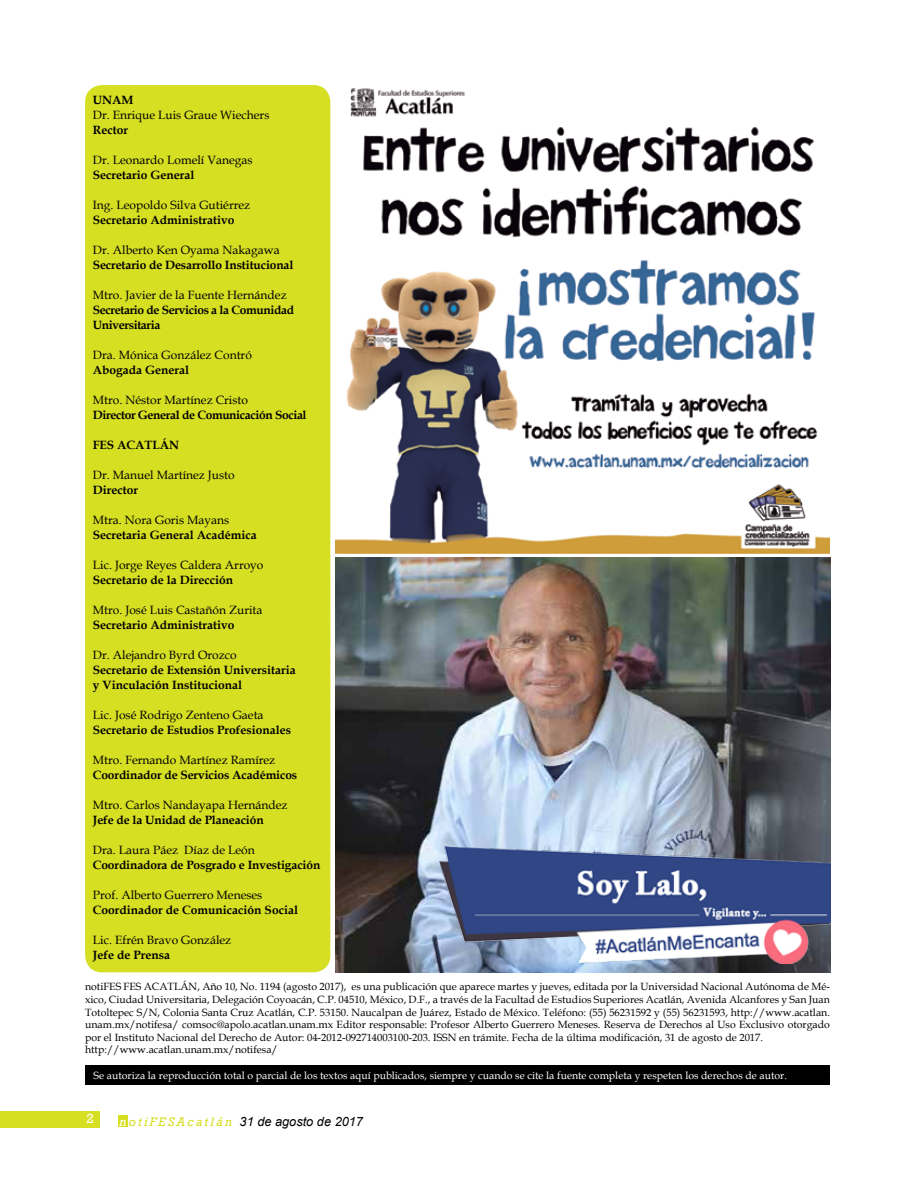
<style>
.page{position:relative;width:915px;height:1191px;background:#fff}
.page>*{position:absolute;margin:0;border:0;box-sizing:border-box;transform-origin:0 0}
.t1{font:13.5px "Rockwell";color:#fff}
.t2{font:italic 12.75px "Arial";color:#000}
.t3{font:12px "Book Antiqua";color:#000}
.t4{font:700 12px/15px "Book Antiqua";color:#000}
.t5{font:700 12px/15px "Book Antiqua";letter-spacing:-.03em;color:#000}
.t6{font:10.5px/12.6px "Book Antiqua";color:#000101}
.t7{font:10.5px "Book Antiqua";color:#fff}
.s1{font-family:"Rockwell";color:#fff}
.s2{font-family:"Rockwell";color:#d7df23}
</style>
<div class="page">
<div style="left:85px;top:85px;width:245px;height:887px;background:#d7df23;border-radius:17px"></div>
<div style="left:85px;top:1065px;width:744px;height:19px;background:#000"></div>
<div style="left:0;top:1110px;width:100px;height:17px;background:#d7df23"></div>
<div style="left:118px;top:1115px;width:10px;height:12px;background:#d7df23"></div>
<img style="left:336px;top:88px;width:493px;height:465px">
<img style="left:336px;top:558px;width:493px;height:414px">
<img style="left:439px;top:846px;width:390px;height:117px">
<p class="t4" style="left:93px;top:92px;width:42px">UNAM</p>
<p class="t3" style="left:93px;top:107px;width:178px">Dr. Enrique Luis Graue Wiechers</p>
<p class="t4" style="left:93px;top:122px;width:37px">Rector</p>
<p class="t3" style="left:93px;top:152px;width:161px">Dr. Leonardo Lomelí Vanegas</p>
<p class="t4" style="left:93px;top:167px;width:103px">Secretario General</p>
<p class="t3" style="left:93px;top:197px;width:159px">Ing. Leopoldo Silva Gutiérrez</p>
<p class="t4" style="left:93px;top:212px;width:143px">Secretario Administrativo</p>
<p class="t3" style="left:93px;top:242px;width:188px">Dr. Alberto Ken Oyama Nakagawa</p>
<p class="t4" style="left:93px;top:257px;width:202px">Secretario de Desarrollo Institucional</p>
<p class="t3" style="left:93px;top:287px;width:195px">Mtro. Javier de la Fuente Hernández</p>
<p class="t5" style="left:93px;top:302px;width:202px">Secretario de Servicios a la Comunidad<br>Universitaria</p>
<p class="t3" style="left:93px;top:347px;width:160px">Dra. Mónica González Contró</p>
<p class="t4" style="left:93px;top:362px;width:98px">Abogada General</p>
<p class="t3" style="left:93px;top:392px;width:157px">Mtro. Néstor Martínez Cristo</p>
<p class="t5" style="left:93px;top:407px;width:215px">Director General de Comunicación Social</p>
<p class="t4" style="left:93px;top:437px;width:88px">FES ACATLÁN</p>
<p class="t3" style="left:93px;top:467px;width:143px">Dr. Manuel Martínez Justo</p>
<p class="t4" style="left:93px;top:482px;width:47px">Director</p>
<p class="t3" style="left:93px;top:512px;width:138px">Mtra. Nora Goris Mayans</p>
<p class="t4" style="left:93px;top:527px;width:165px">Secretaria General Académica</p>
<p class="t3" style="left:93px;top:557px;width:172px">Lic. Jorge Reyes Caldera Arroyo</p>
<p class="t4" style="left:93px;top:572px;width:142px">Secretario de la Dirección</p>
<p class="t3" style="left:93px;top:602px;width:171px">Mtro. José Luis Castañón Zurita</p>
<p class="t4" style="left:93px;top:617px;width:143px">Secretario Administrativo</p>
<p class="t3" style="left:93px;top:647px;width:145px">Dr. Alejandro Byrd Orozco</p>
<p class="t4" style="left:93px;top:662px;width:204px">Secretario de Extensión Universitaria y Vinculación Institucional</p>
<p class="t3" style="left:93px;top:707px;width:172px">Lic. José Rodrigo Zenteno Gaeta</p>
<p class="t4" style="left:93px;top:722px;width:200px">Secretario de Estudios Profesionales</p>
<p class="t3" style="left:93px;top:752px;width:184px">Mtro. Fernando Martínez Ramírez</p>
<p class="t4" style="left:93px;top:767px;width:206px">Coordinador de Servicios Académicos</p>
<p class="t3" style="left:93px;top:797px;width:196px">Mtro. Carlos Nandayapa Hernández</p>
<p class="t4" style="left:93px;top:812px;width:172px">Jefe de la Unidad de Planeación</p>
<p class="t3" style="left:93px;top:842px;width:163px">Dra. Laura Páez Díaz de León</p>
<p class="t4" style="left:93px;top:857px;width:229px">Coordinadora de Posgrado e Investigación</p>
<p class="t3" style="left:93px;top:887px;width:171px">Prof. Alberto Guerrero Meneses</p>
<p class="t4" style="left:93px;top:902px;width:206px">Coordinador de Comunicación Social</p>
<p class="t3" style="left:93px;top:932px;width:140px">Lic. Efrén Bravo González</p>
<p class="t4" style="left:93px;top:947px;width:79px">Jefe de Prensa</p>
<p class="t6" style="left:85px;top:980px;width:746px">notiFES FES ACATLÁN, Año 10, No. 1194 (agosto 2017), es una publicación que aparece martes y jueves, editada por la Universidad Nacional Autónoma de Mé&shy;xico, Ciudad Universitaria, Delegación Coyoacán, C.P. 04510, México, D.F., a través de la Facultad de Estudios Superiores Acatlán, Avenida Alcanfores y San Juan Totoltepec S/N, Colonia Santa Cruz Acatlán, C.P. 53150. Naucalpan de Juárez, Estado de México. Teléfono: (55) 56231592 y (55) 56231593, http://www.acatlan. unam.mx/notifesa/ comsoc@apolo.acatlan.unam.mx Editor responsable: Profesor Alberto Guerrero Meneses. Reserva de Derechos al Uso Exclusivo otorgado por el Instituto Nacional del Derecho de Autor: 04-2012-092714003100-203. ISSN en trámite. Fecha de la última modificación, 31 de agosto de 2017. http://www.acatlan.unam.mx/notifesa/</p>
<p class="t7" style="left:94px;top:1067px;width:694px">Se autoriza la reproducción total o parcial de los textos aquí publicados, siempre y cuando se cite la fuente completa y respeten los derechos de autor.</p>
<p class="t1" style="left:87px;top:1111px;width:9px">2</p>
<p class="t2" style="left:119px;top:1113px;width:245px"><span class="s1">n</span><span class="s2">otiFESAcatlán</span> 31 de agosto de 2017</p>
</div>
